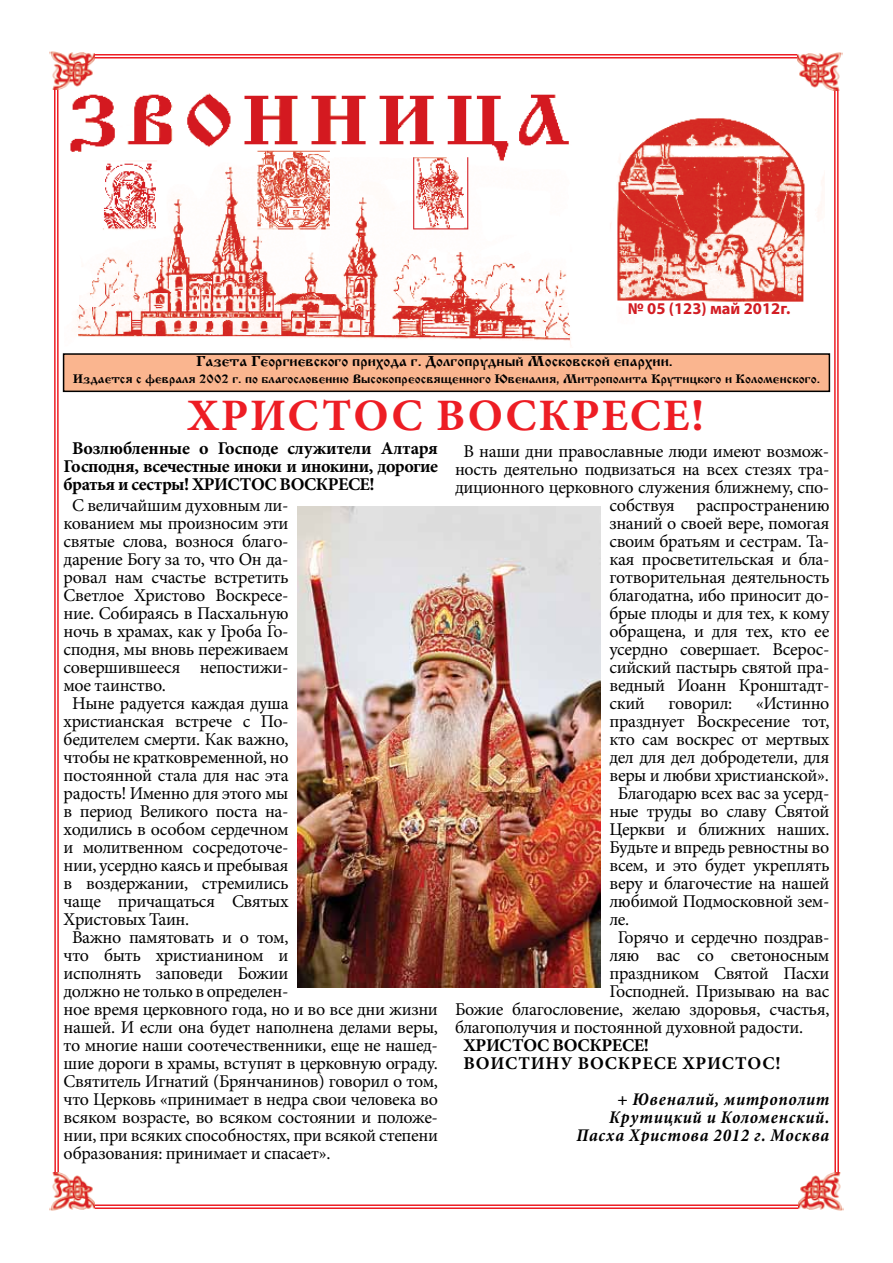
<style>
.page{position:relative;width:893px;height:1263px;background:#fff}
.page>*{position:absolute;margin:0;border:0;box-sizing:border-box;transform-origin:0 0}
.t1{font:700 45px "Minion Pro";letter-spacing:.04em;color:#ed1d24}
.t2{font:18px "Minion Pro";letter-spacing:-.02em;color:#000}
.t3{font:700 18px/18px "Minion Pro";letter-spacing:-.02em;color:#000;text-align:justify}
.t4{font:italic 700 condensed 18px/18px "Minion Pro";letter-spacing:.04em;color:#000;text-align:right}
.t5{font:700 18px/18px "Minion Pro";letter-spacing:.04em;color:#000}
.t6{font:700 16.5px "Myriad Pro";color:#d21d23}
.t7{font:14.85px "Cyrillic Old";color:#000;scale:1.11 1}
.t8{font:12.9px "Cyrillic Old";color:#000;scale:1.11 1}
</style>
<div class="page">
<img style="left:798px;top:1172px;width:45px;height:39px">
<img style="left:70px;top:93px;width:754px;height:252px">
<hr style="left:57px;top:90px;width:2px;height:1082px;background:#ed1d24">
<hr style="left:54px;top:90px;width:2px;height:1082px;background:#ed1d24">
<img style="left:50px;top:51px;width:45px;height:39px">
<hr style="left:837px;top:91px;width:2px;height:1081px;background:#ed1d24">
<hr style="left:834px;top:91px;width:2px;height:1081px;background:#ed1d24">
<hr style="left:94px;top:54px;width:704px;height:1px;background:#ed1d24">
<hr style="left:94px;top:57px;width:704px;height:2px;background:#ed1d24">
<hr style="left:95px;top:1204px;width:703px;height:2px;background:#ed1d24">
<hr style="left:95px;top:1207px;width:703px;height:2px;background:#ed1d24">
<div style="left:64px;top:354px;width:765px;height:37px;background:#fab58f"></div>
<div style="left:63px;top:353px;width:767px;height:39px;border:2px solid #000"></div>
<img style="left:798px;top:52px;width:45px;height:39px">
<img style="left:50px;top:1172px;width:45px;height:39px">
<img style="left:297px;top:507px;width:304px;height:480px">
<p class="t6" style="left:628px;top:298px;width:164px">№ 05 (123) май 2012г.</p>
<p class="t7" style="left:196px;top:353px;width:431px">Газета Георгиевского прихода г. Долгопрудный Московской епархии.</p>
<p class="t8" style="left:73px;top:372px;width:675px">Издается с февраля 2002 г. по благословению Высокопреосвященного Ювеналия, Митрополита Крутицкого и Коломенского.</p>
<h1 class="t1" style="left:187px;top:384px;width:519px">ХРИСТОС ВОСКРЕСЕ!</h1>
<p class="t3" style="left:64px;top:439px;width:376px;text-indent:8px">Возлюбленные о Господе служители Алтаря Господня, всечестные иноки и инокини, дорогие братья и сестры! ХРИСТОС ВОСКРЕСЕ!</p>
<p class="t2" style="left:72px;top:493px;width:218px">С величайшим духовным ли-</p>
<p class="t2" style="left:64px;top:511px;width:226px">кованием мы произносим эти</p>
<p class="t2" style="left:64px;top:529px;width:226px">святые слова, вознося благо-</p>
<p class="t2" style="left:64px;top:547px;width:226px">дарение Богу за то, что Он да-</p>
<p class="t2" style="left:64px;top:565px;width:226px">ровал нам счастье встретить</p>
<p class="t2" style="left:64px;top:583px;width:226px">Светлое Христово Воскресе-</p>
<p class="t2" style="left:64px;top:601px;width:226px">ние. Собираясь в Пасхальную</p>
<p class="t2" style="left:64px;top:619px;width:226px">ночь в храмах, как у Гроба Го-</p>
<p class="t2" style="left:64px;top:637px;width:226px">сподня, мы вновь переживаем</p>
<p class="t2" style="left:64px;top:655px;width:226px">совершившееся непостижи-</p>
<p class="t2" style="left:64px;top:673px;width:104px">мое таинство.</p>
<p class="t2" style="left:72px;top:691px;width:218px">Ныне радуется каждая душа</p>
<p class="t2" style="left:64px;top:709px;width:226px">христианская встрече с По-</p>
<p class="t2" style="left:64px;top:727px;width:226px">бедителем смерти. Как важно,</p>
<p class="t2" style="left:64px;top:745px;width:226px">чтобы не кратковременной, но</p>
<p class="t2" style="left:64px;top:763px;width:226px">постоянной стала для нас эта</p>
<p class="t2" style="left:64px;top:781px;width:226px">радость! Именно для этого мы</p>
<p class="t2" style="left:64px;top:799px;width:226px">в период Великого поста на-</p>
<p class="t2" style="left:64px;top:817px;width:226px">ходились в особом сердечном</p>
<p class="t2" style="left:64px;top:835px;width:226px">и молитвенном сосредоточе-</p>
<p class="t2" style="left:64px;top:853px;width:226px">нии, усердно каясь и пребывая</p>
<p class="t2" style="left:64px;top:871px;width:226px">в воздержании, стремились</p>
<p class="t2" style="left:64px;top:889px;width:226px">чаще причащаться Святых</p>
<p class="t2" style="left:64px;top:907px;width:127px">Христовых Таин.</p>
<p class="t2" style="left:72px;top:925px;width:218px">Важно памятовать и о том,</p>
<p class="t2" style="left:64px;top:943px;width:226px">что быть христианином и</p>
<p class="t2" style="left:64px;top:961px;width:226px">исполнять заповеди Божии</p>
<p class="t2" style="left:64px;top:979px;width:226px">должно не только в определен-</p>
<p class="t2" style="left:64px;top:997px;width:376px">ное время церковного года, но и во все дни жизни</p>
<p class="t2" style="left:64px;top:1015px;width:376px">нашей. И если она будет наполнена делами веры,</p>
<p class="t2" style="left:64px;top:1033px;width:376px">то многие наши соотечественники, еще не нашед-</p>
<p class="t2" style="left:64px;top:1051px;width:376px">шие дороги в храмы, вступят в церковную ограду.</p>
<p class="t2" style="left:64px;top:1069px;width:376px">Святитель Игнатий (Брянчанинов) говорил о том,</p>
<p class="t2" style="left:64px;top:1087px;width:376px">что Церковь «принимает в недра свои человека во</p>
<p class="t2" style="left:64px;top:1105px;width:376px">всяком возрасте, во всяком состоянии и положе-</p>
<p class="t2" style="left:64px;top:1123px;width:376px">нии, при всяких способностях, при всякой степени</p>
<p class="t2" style="left:64px;top:1141px;width:269px">образования: принимает и спасает».</p>
<p class="t2" style="left:463px;top:439px;width:367px">В наши дни православные люди имеют возмож-</p>
<p class="t2" style="left:455px;top:457px;width:376px">ность деятельно подвизаться на всех стезях тра-</p>
<p class="t2" style="left:455px;top:475px;width:376px">диционного церковного служения ближнему, спо-</p>
<p class="t2" style="left:609px;top:493px;width:221px">собствуя распространению</p>
<p class="t2" style="left:609px;top:511px;width:221px">знаний о своей вере, помогая</p>
<p class="t2" style="left:609px;top:529px;width:221px">своим братьям и сестрам. Та-</p>
<p class="t2" style="left:609px;top:547px;width:221px">кая просветительская и бла-</p>
<p class="t2" style="left:609px;top:565px;width:221px">готворительная деятельность</p>
<p class="t2" style="left:609px;top:583px;width:221px">благодатна, ибо приносит до-</p>
<p class="t2" style="left:609px;top:601px;width:221px">брые плоды и для тех, к кому</p>
<p class="t2" style="left:609px;top:619px;width:221px">обращена, и для тех, кто ее</p>
<p class="t2" style="left:609px;top:637px;width:221px">усердно совершает. Всерос-</p>
<p class="t2" style="left:609px;top:655px;width:221px">сийский пастырь святой пра-</p>
<p class="t2" style="left:609px;top:673px;width:221px">ведный Иоанн Кронштадт-</p>
<p class="t2" style="left:609px;top:691px;width:37px">ский</p>
<p class="t2" style="left:668px;top:691px;width:65px">говорил:</p>
<p class="t2" style="left:756px;top:691px;width:75px">«Истинно</p>
<p class="t2" style="left:609px;top:709px;width:221px">празднует Воскресение тот,</p>
<p class="t2" style="left:609px;top:727px;width:221px">кто сам воскрес от мертвых</p>
<p class="t2" style="left:609px;top:745px;width:221px">дел для дел добродетели, для</p>
<p class="t2" style="left:609px;top:763px;width:221px">веры и любви христианской».</p>
<p class="t2" style="left:618px;top:781px;width:213px">Благодарю всех вас за усерд-</p>
<p class="t2" style="left:609px;top:799px;width:221px">ные труды во славу Святой</p>
<p class="t2" style="left:609px;top:817px;width:221px">Церкви и ближних наших.</p>
<p class="t2" style="left:609px;top:835px;width:221px">Будьте и впредь ревностны во</p>
<p class="t2" style="left:609px;top:853px;width:221px">всем, и это будет укреплять</p>
<p class="t2" style="left:609px;top:871px;width:221px">веру и благочестие на нашей</p>
<p class="t2" style="left:609px;top:889px;width:221px">любимой Подмосковной зем-</p>
<p class="t2" style="left:609px;top:907px;width:21px">ле.</p>
<p class="t2" style="left:618px;top:925px;width:213px">Горячо и сердечно поздрав-</p>
<p class="t2" style="left:609px;top:943px;width:221px">ляю вас со светоносным</p>
<p class="t2" style="left:609px;top:961px;width:221px">праздником Святой Пасхи</p>
<p class="t2" style="left:609px;top:979px;width:221px">Господней. Призываю на вас</p>
<p class="t2" style="left:455px;top:997px;width:376px">Божие благословение, желаю здоровья, счастья,</p>
<p class="t2" style="left:455px;top:1015px;width:350px">благополучия и постоянной духовной радости.</p>
<p class="t5" style="left:463px;top:1036px;width:318px">ХРИСТОС ВОСКРЕСЕ!<br>ВОИСТИНУ ВОСКРЕСЕ ХРИСТОС!</p>
<p class="t4" style="left:577px;top:1090px;width:254px">+ Ювеналий, митрополит<br>Крутицкий и Коломенский.<br>Пасха Христова 2012 г. Москва</p>
</div>
